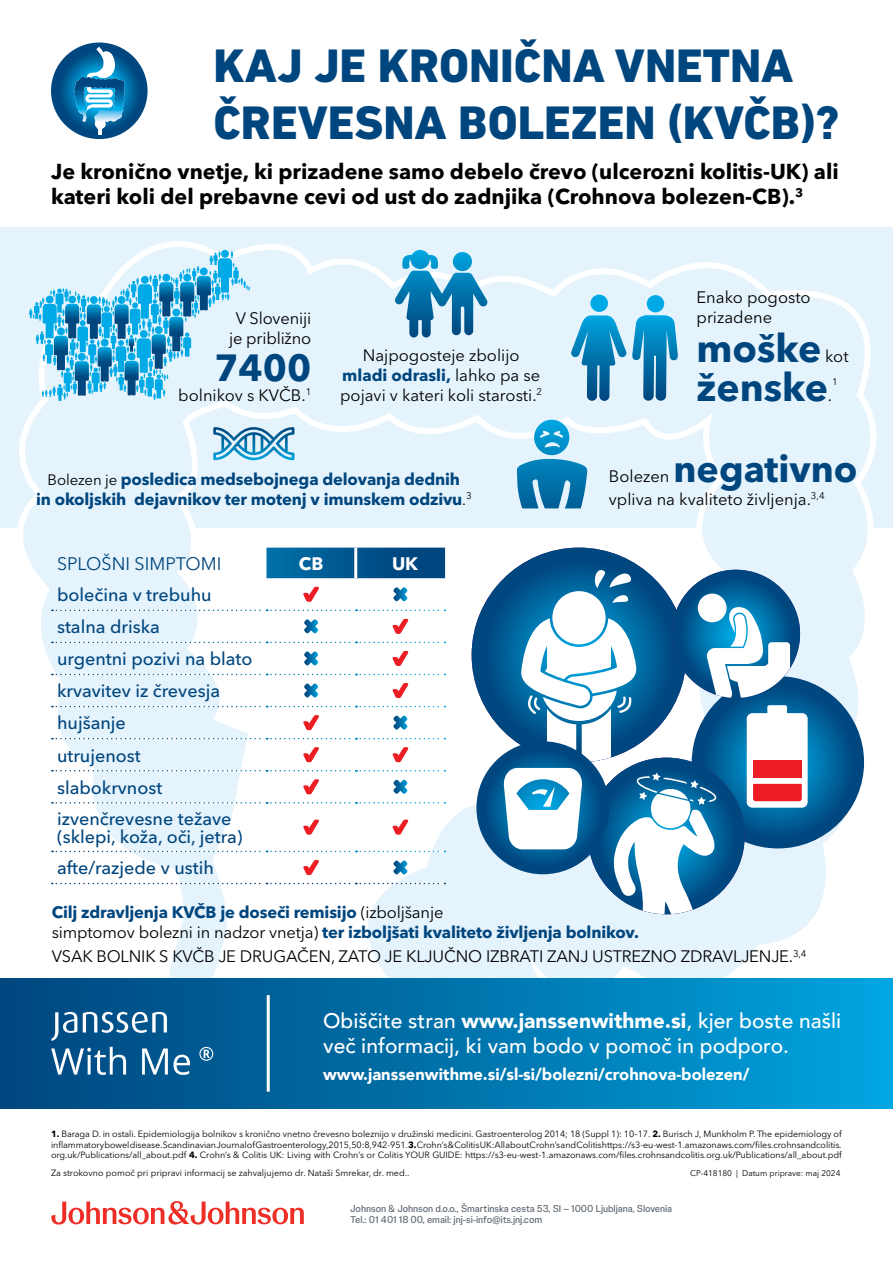
<style>
.page{position:relative;width:893px;height:1263px;background:#fff}
.page>*{position:absolute;margin:0;border:0;box-sizing:border-box;transform-origin:0 0}
.t1{font:800 47.85px/57.4px "DIN Next LT Pro";color:#00467e}
.t2{font:700 39px "Avenir Next LT Pro";color:#00467e}
.t3{font:700 37.5px "Avenir Next LT Pro";color:#00467e}
.t4{font:700 21.45px/25.8px "Avenir Next LT Pro";color:#000}
.t5{font:500 21px/25.2px "Avenir";color:#fff}
.t6{font:500 18px/32px "Avenir Next LT Pro";color:#00467e}
.t7{font:18px "Avenir Next LT Pro";color:#00467e}
.t8{font:700 18px "Avenir Next LT Pro";color:#fff}
.t9{font:16.5px/19.8px "Avenir Next LT Pro";color:#000;text-align:center}
.t10{font:700 16.5px/19.8px "Avenir Next LT Pro";letter-spacing:-.01em;color:#00467e;text-align:center}
.t11{font:900 16.5px "Avenir";color:#fff}
.t12{font:9.75px/11.7px "Johnson Text";letter-spacing:-.01em;color:#55606b}
.t13{font:9.6px "Avenir Next LT Pro";color:#000}
.t14{font:9px/10.8px "Avenir Next LT Pro";color:#000;text-align:justify}
.t15{font:8.25px "Avenir Next LT Pro";color:#000}
.s1{font-weight:700;color:#00467e}
.s2{font-weight:400;font-size:15px;color:#000}
.s3{font-weight:400;color:#000}
.s4{font-weight:900}
.s5{font-weight:700}
</style>
<div class="page">
<svg style="left:23px;top:528px;width:845px;height:450px"></svg>
<div style="left:0;top:228px;width:893px;height:300px;background:#e5f3fc"></div>
<svg style="left:51px;top:43px;width:97px;height:96px;background:#04528a"></svg>
<svg style="left:72px;top:47px;width:54px;height:88px;background:#3b8cb9"></svg>
<svg style="left:29px;top:250px;width:221px;height:151px;background:#92cee9"></svg>
<div style="left:0;top:978px;width:893px;height:131px;background:linear-gradient(to right,#00447c,#00a3dd)"></div>
<svg style="left:266px;top:548px;width:179px;height:30px;background:#01578f"></svg>
<hr style="left:354px;top:548px;width:3px;height:30px;background:#fff">
<svg style="left:52px;top:609px;width:393px;height:2px"></svg>
<svg style="left:52px;top:642px;width:393px;height:1px"></svg>
<svg style="left:52px;top:674px;width:393px;height:1px"></svg>
<svg style="left:52px;top:706px;width:393px;height:1px"></svg>
<svg style="left:52px;top:738px;width:393px;height:1px"></svg>
<svg style="left:52px;top:770px;width:393px;height:1px"></svg>
<svg style="left:52px;top:802px;width:393px;height:1px"></svg>
<svg style="left:52px;top:851px;width:393px;height:1px"></svg>
<svg style="left:52px;top:883px;width:393px;height:1px"></svg>
<svg style="left:303px;top:587px;width:16px;height:15px"></svg>
<svg style="left:393px;top:587px;width:15px;height:14px"></svg>
<svg style="left:304px;top:619px;width:14px;height:14px"></svg>
<svg style="left:393px;top:619px;width:15px;height:15px"></svg>
<svg style="left:304px;top:651px;width:14px;height:14px"></svg>
<svg style="left:393px;top:651px;width:15px;height:15px"></svg>
<svg style="left:304px;top:684px;width:14px;height:13px"></svg>
<svg style="left:393px;top:683px;width:15px;height:15px"></svg>
<svg style="left:303px;top:715px;width:16px;height:15px"></svg>
<svg style="left:393px;top:716px;width:15px;height:13px"></svg>
<svg style="left:303px;top:747px;width:16px;height:15px"></svg>
<svg style="left:393px;top:747px;width:15px;height:15px"></svg>
<svg style="left:303px;top:779px;width:16px;height:15px"></svg>
<svg style="left:393px;top:780px;width:15px;height:14px"></svg>
<svg style="left:303px;top:819px;width:16px;height:16px"></svg>
<svg style="left:393px;top:819px;width:15px;height:16px"></svg>
<svg style="left:303px;top:860px;width:16px;height:15px"></svg>
<svg style="left:393px;top:860px;width:15px;height:14px"></svg>
<hr style="left:267px;top:995px;width:3px;height:97px;background:#fff">
<svg style="left:472px;top:548px;width:214px;height:214px;background:#00538b"></svg>
<div style="left:552px;top:591px;width:54px;height:53px;background:#fff;border-radius:50%"></div>
<svg style="left:520px;top:618px;width:116px;height:144px"></svg>
<svg style="left:592px;top:568px;width:42px;height:36px"></svg>
<svg style="left:692px;top:676px;width:172px;height:172px;background:#015a92"></svg>
<div style="left:747px;top:713px;width:61px;height:95px;background:#fff;border-radius:6px"></div>
<svg style="left:753px;top:784px;width:49px;height:17px"></svg>
<div style="left:767px;top:705px;width:20px;height:10px;background:#fff;border-radius:2px"></div>
<div style="left:753px;top:760px;width:49px;height:18px;background:#ed1d24"></div>
<svg style="left:588px;top:758px;width:157px;height:156px;background:#014c84"></svg>
<svg style="left:614px;top:772px;width:103px;height:142px"></svg>
<svg style="left:476px;top:741px;width:133px;height:133px;background:#035088"></svg>
<svg style="left:503px;top:768px;width:80px;height:81px"></svg>
<svg style="left:672px;top:570px;width:128px;height:128px;background:#01538b"></svg>
<div style="left:698px;top:594px;width:28px;height:28px;background:#fff;border-radius:50%"></div>
<svg style="left:706px;top:606px;width:84px;height:92px"></svg>
<svg style="left:394px;top:250px;width:94px;height:88px;background:#73b3d4"></svg>
<svg style="left:571px;top:295px;width:108px;height:106px;background:#74b9da"></svg>
<svg style="left:517px;top:420px;width:70px;height:88px;background:#5eabd1"></svg>
<svg style="left:213px;top:427px;width:81px;height:33px;background:#84bcd9"></svg>
<svg style="left:51px;top:1047px;width:162px;height:28px"></svg>
<svg style="left:51px;top:1012px;width:116px;height:29px"></svg>
<svg style="left:51px;top:1201px;width:253px;height:23px"></svg>
<h1 class="t1" style="left:213px;top:37px;width:627px">KAJ JE KRONIČNA VNETNA<br>ČREVESNA BOLEZEN (KVČB)?</h1>
<h3 class="t4" style="left:51px;top:158px;width:789px">Je kronično vnetje, ki prizadene samo debelo črevo (ulcerozni kolitis-UK) ali kateri koli del prebavne cevi od ust do zadnjika (Crohnova bolezen-CB).<sup>3</sup></h3>
<h3 class="t9" style="left:229px;top:308px;width:84px">V Sloveniji je približno</h3>
<h3 class="t3" style="left:214px;top:345px;width:98px">7400</h3>
<h3 class="t9" style="left:178px;top:385px;width:134px">bolnikov s KVČB.<sup>1</sup></h3>
<h3 class="t9" style="left:340px;top:346px;width:204px">Najpogosteje zbolijo <span class="s1">mladi odrasli,</span> lahko pa se pojavi v kateri koli starosti.<sup>2</sup></h3>
<h3 class="t10" style="left:36px;top:469px;width:437px"><span class="s2">Bolezen je</span> posledica medsebojnega delovanja dednih<br>in okoljskih dejavnikov ter motenj v imunskem odzivu<span class="s2">.</span><sup>3</sup></h3>
<h3 class="t7" style="left:57px;top:553px;width:166px">SPLOŠNI SIMPTOMI</h3>
<h3 class="t8" style="left:299px;top:552px;width:26px">CB</h3>
<h3 class="t8" style="left:392px;top:552px;width:28px">UK</h3>
<h3 class="t6" style="left:57px;top:579px;width:197px">bolečina v trebuhu stalna driska<br>urgentni pozivi na blato krvavitev iz črevesja hujšanje<br>utrujenost<br>slabokrvnost izvenčrevesne težave</h3>
<h3 class="t6" style="left:57px;top:821px;width:187px;line-height:31.3px">(sklepi, koža, oči, jetra) afte/razjede v ustih</h3>
<h3 class="t9" style="left:696px;top:287px;width:116px;text-align:left">Enako pogosto prizadene</h3>
<h2 class="t2" style="left:696px;top:324px;width:126px">moške</h2>
<h3 class="t9" style="left:825px;top:346px;width:25px">kot</h3>
<h2 class="t2" style="left:696px;top:363px;width:133px">ženske</h2>
<p class="t13" style="left:832px;top:376px;width:7px">1</p>
<h3 class="t9" style="left:828px;top:385px;width:6px">.</h3>
<h3 class="t3" style="left:673px;top:446px;width:186px">negativno</h3>
<h3 class="t9" style="left:609px;top:489px;width:217px">vpliva na kvaliteto življenja.<sup>3,4</sup></h3>
<h3 class="t9" style="left:609px;top:466px;width:62px">Bolezen</h3>
<h3 class="t10" style="left:52px;top:902px;width:589px;text-align:left">Cilj zdravljenja KVČB je doseči remisijo <span class="s3">(izboljšanje<br>simptomov bolezni in nadzor vnetja)</span> ter izboljšati kvaliteto življenja bolnikov.</h3>
<h3 class="t9" style="left:52px;top:946px;width:756px">VSAK BOLNIK S KVČB JE DRUGAČEN, ZATO JE KLJUČNO IZBRATI ZANJ USTREZNO ZDRAVLJENJE.<sup>3,4</sup></h3>
<h3 class="t5" style="left:323px;top:1007px;width:519px">Obiščite stran <span class="s4">www.janssenwithme.si</span>, kjer boste našli več informacij, ki vam bodo v pomoč in podporo.</h3>
<h3 class="t11" style="left:323px;top:1060px;width:428px">www.janssenwithme.si/sl-si/bolezni/crohnova-bolezen/</h3>
<p class="t14" style="left:51px;top:1128px;width:792px"><span class="s5">1.</span> Baraga D. in ostali. Epidemiologija bolnikov s kronično vnetno črevesno boleznijo v družinski medicini. Gastroenterolog 2014; 18 (Suppl 1): 10–17. <span class="s5">2.</span> Burisch J, Munkholm P. The epidemiology of inflammatory bowel disease. Scandinavian Journal of Gastroenterology, 2015, 50:8, 942-951. <span class="s5">3.</span> Crohn’s &amp; Colitis UK: All about Crohn’s and Colitis https://s3-eu-west-1.amazonaws.com/files.crohnsandcolitis. org.uk/Publications/all_about.pdf <span class="s5">4.</span> Crohn’s &amp; Colitis UK: Living with Crohn’s or Colitis YOUR GUIDE: https://s3-eu-west-1.amazonaws.com/files.crohnsandcolitis.org.uk/Publications/all_about.pdf</p>
<p class="t14" style="left:51px;top:1167px;width:360px">Za strokovno pomoč pri pripravi informacij se zahvaljujemo dr. Nataši Smrekar, dr. med..</p>
<p class="t15" style="left:690px;top:1168px;width:152px">CP-418180 | Datum priprave: maj 2024</p>
<p class="t12" style="left:350px;top:1202px;width:323px">Johnson &amp; Johnson d.o.o., Šmartinska cesta 53, SI – 1000 Ljubljana, Slovenia<br>Tel.: 01 401 18 00, email: jnj-si-info@its.jnj.com</p>
</div>
